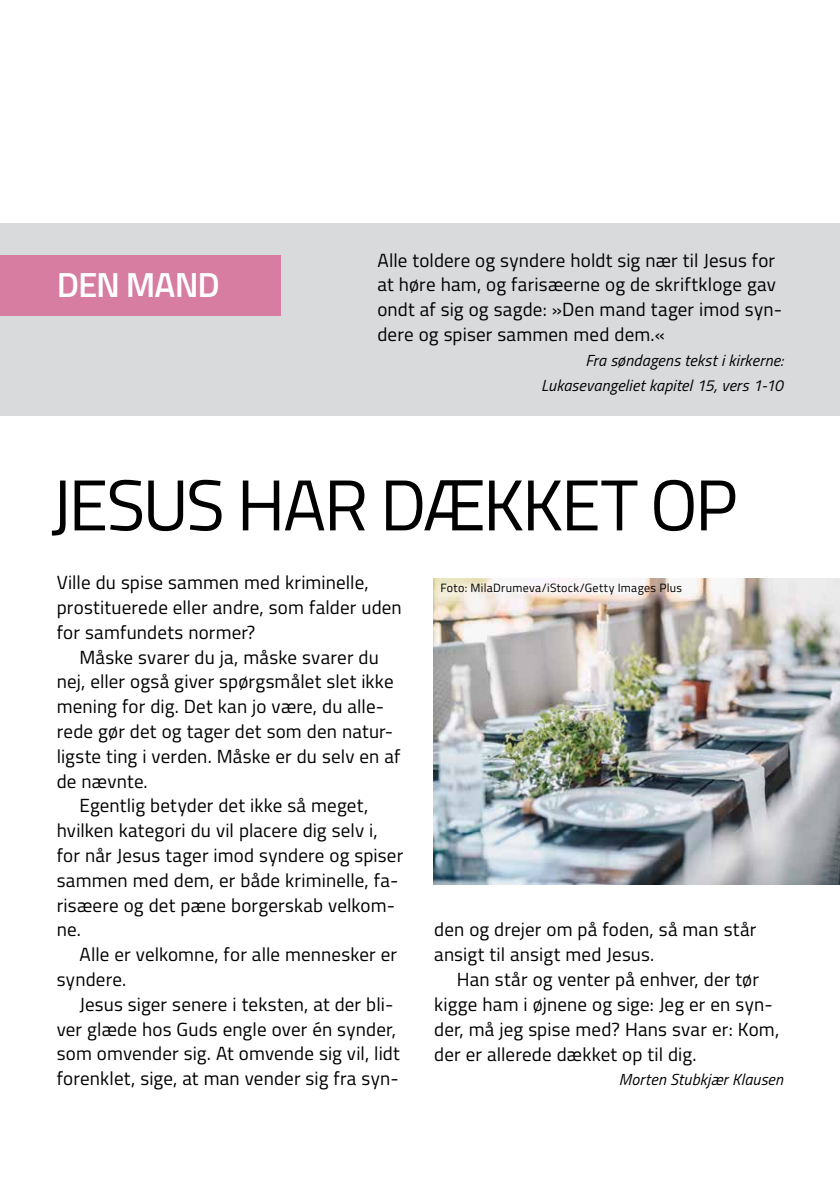
<style>
.page{position:relative;width:840px;height:1191px;background:#fff}
.page>*{position:absolute;margin:0;border:0;box-sizing:border-box;transform-origin:0 0}
.t1{font:72px "Titillium";letter-spacing:-.035em;color:#000}
.t2{font:600 34.8px "Titillium";letter-spacing:-.03em;color:#fff}
.t3{font:19px/24.8px "Titillium";letter-spacing:.005em;color:#000}
.t4{font:italic 16px/24.8px "Titillium";letter-spacing:.01em;color:#000;text-align:right}
.t5{font:12px "Titillium";letter-spacing:.025em;color:#000}
</style>
<div class="page">
<div style="left:0;top:223px;width:839px;height:192px;background:#d9dadb"></div>
<div style="left:0;top:255px;width:281px;height:61px;background:#d67da1"></div>
<img style="left:433px;top:578px;width:406px;height:306px">
<h2 class="t2" style="left:57px;top:259px;width:164px">DEN MAND</h2>
<p class="t3" style="left:377px;top:246px;width:406px">Alle toldere og syndere holdt sig nær til Jesus for at høre ham, og farisæerne og de skriftkloge gav ondt af sig og sagde: »Den mand tager imod syn&shy;dere og spiser sammen med dem.«</p>
<p class="t4" style="left:541px;top:347px;width:243px">Fra søndagens tekst i kirkerne:<br>Lukasevangeliet kapitel 15, vers 1-10</p>
<h1 class="t1" style="left:51px;top:452px;width:688px">JESUS HAR DÆKKET OP</h1>
<p class="t3" style="left:57px;top:569px;width:346px">Ville du spise sammen med kriminelle, prostituerede eller andre, som falder uden for samfundets normer?</p>
<p class="t3" style="left:79px;top:643px;width:301px">Måske svarer du ja, måske svarer du</p>
<p class="t3" style="left:57px;top:668px;width:338px">nej, eller også giver spørgsmålet slet ikke</p>
<p class="t3" style="left:57px;top:693px;width:329px">mening for dig. Det kan jo være, du alle-</p>
<p class="t3" style="left:57px;top:718px;width:338px">rede gør det og tager det som den natur-</p>
<p class="t3" style="left:57px;top:742px;width:345px">ligste ting i verden. Måske er du selv en af</p>
<p class="t3" style="left:57px;top:767px;width:92px">de nævnte.</p>
<p class="t3" style="left:79px;top:792px;width:290px">Egentlig betyder det ikke så meget,</p>
<p class="t3" style="left:57px;top:817px;width:322px">hvilken kategori du vil placere dig selv i,</p>
<p class="t3" style="left:57px;top:842px;width:348px">for når Jesus tager imod syndere og spiser</p>
<p class="t3" style="left:57px;top:866px;width:343px">sammen med dem, er både kriminelle, fa-</p>
<p class="t3" style="left:57px;top:891px;width:339px">risæere og det pæne borgerskab velkom-</p>
<p class="t3" style="left:57px;top:916px;width:26px">ne.</p>
<p class="t3" style="left:79px;top:941px;width:319px">Alle er velkomne, for alle mennesker er</p>
<p class="t3" style="left:57px;top:966px;width:71px">syndere.</p>
<p class="t3" style="left:79px;top:990px;width:315px">Jesus siger senere i teksten, at der bli-</p>
<p class="t3" style="left:57px;top:1015px;width:340px">ver glæde hos Guds engle over én synder,</p>
<p class="t3" style="left:57px;top:1040px;width:344px">som omvender sig. At omvende sig vil, lidt</p>
<p class="t3" style="left:57px;top:1065px;width:343px">forenklet, sige, at man vender sig fra syn-</p>
<p class="t5" style="left:440px;top:579px;width:243px">Foto: MilaDrumeva/iStock/Getty Images Plus</p>
<p class="t3" style="left:434px;top:916px;width:323px">den og drejer om på foden, så man står ansigt til ansigt med Jesus.</p>
<p class="t3" style="left:434px;top:966px;width:346px;text-indent:23px">Han står og venter på enhver, der tør kigge ham i øjnene og sige: Jeg er en syn&shy;der, må jeg spise med? Hans svar er: Kom, der er allerede dækket op til dig.</p>
<p class="t4" style="left:618px;top:1066px;width:166px">Morten Stubkjær Klausen</p>
</div>
